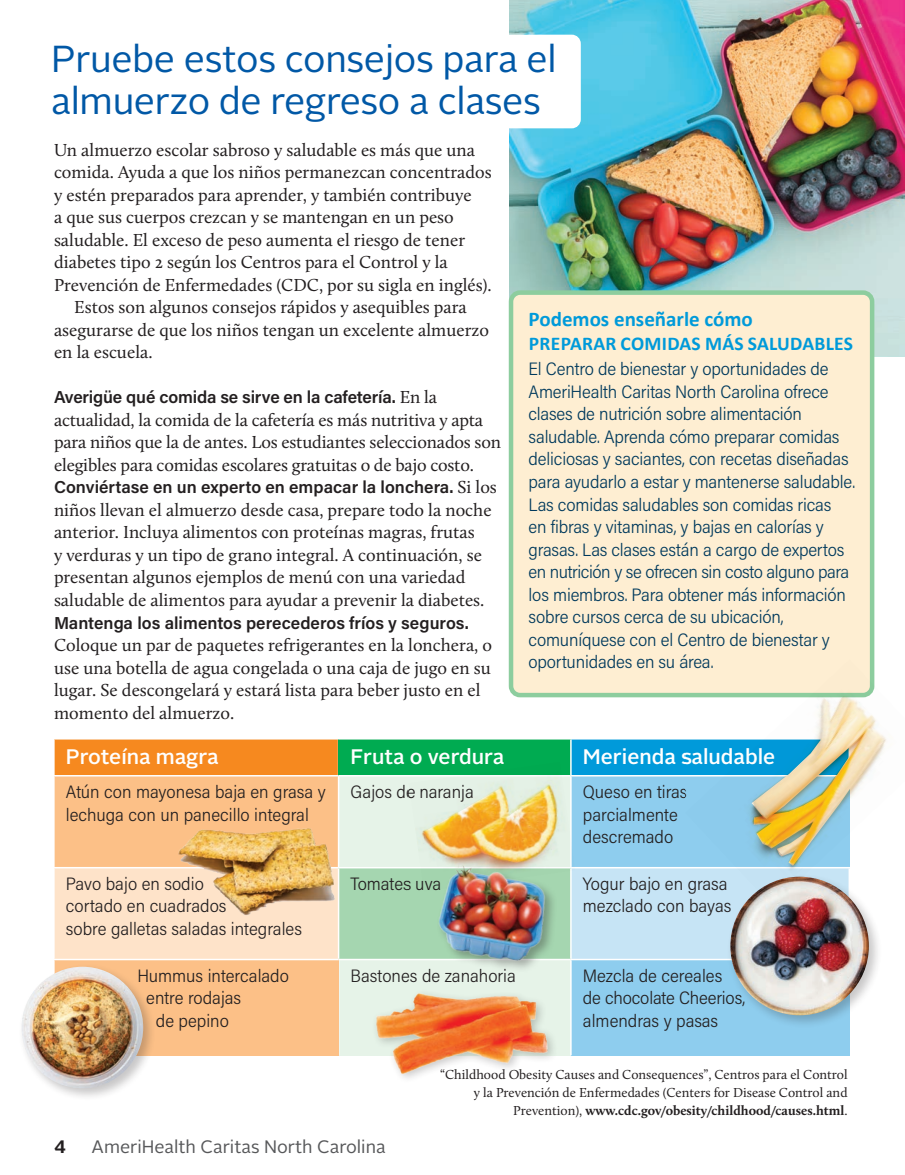
<style>
.page{position:relative;width:905px;height:1175px;background:#fff}
.page>*{position:absolute;margin:0;border:0;box-sizing:border-box;transform-origin:0 0}
.t1{font:37.5px/42px "Alright Sans";letter-spacing:-.01em;color:#0158a6}
.t2{font:500 21px "Alright Sans";color:#fff}
.t3{font:700 21px "Calibri";color:#009ada}
.t4{font:700 19.5px "Calibri";letter-spacing:.015em;color:#009ada}
.t5{font:18px/22.5px "Calluna";color:#231f20}
.t6{font:300 18px/22.5px "Acumin Pro Semi Cond";letter-spacing:-.01em;color:#00395c}
.t7{font:300 18px/22.5px "Acumin Pro Semi Cond";color:#231f20}
.t8{font:18px "Alright Sans";color:#57585a}
.t9{font:700 18px "Alright Sans";color:#231f20}
.t10{font:600 17.25px "Acumin Pro";color:#231f20}
.t11{font:13.5px/18px "Calluna";color:#231f20;text-align:right}
.s1{font-family:"Calluna";font-weight:400;font-size:18px}
.s2{font-weight:700}
</style>
<div class="page">
<div style="left:338px;top:959px;width:233px;height:97px;background:#e6f3e8"></div>
<hr style="left:338px;top:960px;width:1px;height:95px;background:#fff">
<div style="left:54px;top:867px;width:284px;height:92px;background:#fee3c9"></div>
<hr style="left:53px;top:868px;width:2px;height:90px;background:#fff">
<div style="left:54px;top:738px;width:284px;height:37px;background:#f6891f"></div>
<hr style="left:53px;top:739px;width:2px;height:36px;background:#fff">
<div style="left:571px;top:959px;width:278px;height:97px;background:#8ecdee"></div>
<div style="left:338px;top:867px;width:233px;height:92px;background:#a5d6b0"></div>
<div style="left:338px;top:738px;width:233px;height:37px;background:#00ab51"></div>
<div style="left:571px;top:738px;width:278px;height:37px;background:#009ada"></div>
<img style="left:509px;top:0;width:395px;height:356px">
<div style="left:511px;top:292px;width:361px;height:403px;background:#feeed2;border-radius:9px"></div>
<div style="left:508px;top:290px;width:366px;height:407px;border:4px solid #8dcd9e;border-radius:9px"></div>
<div style="left:54px;top:775px;width:284px;height:92px;background:#fcc087"></div>
<div style="left:54px;top:959px;width:284px;height:97px;background:#fcc087"></div>
<div style="left:338px;top:775px;width:233px;height:92px;background:#e6f3e8"></div>
<div style="left:571px;top:775px;width:278px;height:92px;background:#8ecdee"></div>
<div style="left:571px;top:867px;width:278px;height:92px;background:#c6e4f5"></div>
<hr style="left:53px;top:738px;width:285px;height:1px;background:#fff">
<hr style="left:338px;top:738px;width:233px;height:1px;background:#fff">
<hr style="left:571px;top:738px;width:279px;height:1px;background:#fff">
<hr style="left:570px;top:739px;width:1px;height:36px;background:#fff">
<hr style="left:53px;top:775px;width:285px;height:1px;background:#fff">
<hr style="left:53px;top:776px;width:2px;height:91px;background:#fff">
<hr style="left:338px;top:775px;width:233px;height:1px;background:#fff">
<hr style="left:338px;top:776px;width:1px;height:91px;background:#fff">
<hr style="left:571px;top:775px;width:279px;height:1px;background:#fff">
<hr style="left:53px;top:867px;width:285px;height:1px;background:#fff">
<hr style="left:338px;top:867px;width:233px;height:1px;background:#fff">
<hr style="left:338px;top:868px;width:1px;height:90px;background:#fff">
<hr style="left:571px;top:867px;width:279px;height:1px;background:#fff">
<hr style="left:570px;top:868px;width:1px;height:90px;background:#fff">
<hr style="left:53px;top:958px;width:285px;height:2px;background:#fff">
<hr style="left:53px;top:960px;width:2px;height:95px;background:#fff">
<hr style="left:338px;top:958px;width:233px;height:2px;background:#fff">
<hr style="left:571px;top:958px;width:279px;height:2px;background:#fff">
<hr style="left:570px;top:960px;width:1px;height:95px;background:#fff">
<div style="left:726px;top:872px;width:156px;height:156px;background:#231f20;opacity:.25"></div>
<img style="left:730px;top:876px;width:138px;height:139px;border-radius:69px">
<img style="left:154px;top:826px;width:197px;height:105px">
<svg style="left:509px;top:35px;width:71px;height:93px"></svg>
<div style="left:18px;top:962px;width:138px;height:139px;background:#231f20;opacity:.25"></div>
<img style="left:22px;top:966px;width:121px;height:122px;border-radius:61px">
<img style="left:409px;top:762px;width:166px;height:129px">
<img style="left:376px;top:993px;width:177px;height:86px">
<img style="left:685px;top:659px;width:202px;height:246px">
<img style="left:421px;top:845px;width:145px;height:124px">
<p class="t1" style="left:51px;top:39px;width:506px">Pruebe estos consejos para el almuerzo de regreso a clases</p>
<p class="t5" style="left:54px;top:138px;width:422px">Un almuerzo escolar sabroso y saludable es más que una</p>
<p class="t5" style="left:54px;top:161px;width:439px">comida. Ayuda a que los niños permanezcan concentrados</p>
<p class="t5" style="left:54px;top:183px;width:419px">y estén preparados para aprender, y también contribuye</p>
<p class="t5" style="left:54px;top:206px;width:401px">a que sus cuerpos crezcan y se mantengan en un peso</p>
<p class="t5" style="left:54px;top:228px;width:412px">saludable. El exceso de peso aumenta el riesgo de tener</p>
<p class="t5" style="left:54px;top:251px;width:395px">diabetes tipo 2 según los Centros para el Control y la</p>
<p class="t5" style="left:54px;top:273px;width:439px">Prevención de Enfermedades (CDC, por su sigla en inglés).</p>
<p class="t5" style="left:74px;top:296px;width:394px">Estos son algunos consejos rápidos y asequibles para</p>
<p class="t5" style="left:54px;top:318px;width:436px">asegurarse de que los niños tengan un excelente almuerzo</p>
<p class="t5" style="left:54px;top:341px;width:100px">en la escuela.</p>
<p class="t10" style="left:54px;top:385px;width:384px">Averigüe qué comida se sirve en la cafetería. <span class="s1">En la</span></p>
<p class="t5" style="left:54px;top:408px;width:448px">actualidad, la comida de la cafetería es más nutritiva y apta para niños que la de antes. Los estudiantes seleccionados son elegibles para comidas escolares gratuitas o de bajo costo.</p>
<p class="t10" style="left:54px;top:475px;width:444px">Conviértase en un experto en empacar la lonchera. <span class="s1">Si los</span></p>
<p class="t5" style="left:54px;top:498px;width:439px">niños llevan el almuerzo desde casa, prepare todo la noche anterior. Incluya alimentos con proteínas magras, frutas<br>y verduras y un tipo de grano integral. A continuación, se presentan algunos ejemplos de menú con una variedad saludable de alimentos para ayudar a prevenir la diabetes.</p>
<p class="t10" style="left:54px;top:610px;width:416px">Mantenga los alimentos perecederos fríos y seguros.</p>
<p class="t5" style="left:54px;top:633px;width:439px">Coloque un par de paquetes refrigerantes en la lonchera, o use una botella de agua congelada o una caja de jugo en su lugar. Se descongelará y estará lista para beber justo en el momento del almuerzo.</p>
<p class="t3" style="left:528px;top:304px;width:226px">Podemos enseñarle cómo</p>
<p class="t4" style="left:529px;top:330px;width:325px">PREPARAR COMIDAS MÁS SALUDABLES</p>
<p class="t6" style="left:528px;top:357px;width:328px">El Centro de bienestar y oportunidades de AmeriHealth Caritas North Carolina ofrece clases de nutrición sobre alimentación saludable. Aprenda cómo preparar comidas deliciosas y saciantes, con recetas diseñadas para ayudarlo a estar y mantenerse saludable.<br>Las comidas saludables son comidas ricas<br>en fibras y vitaminas, y bajas en calorías y grasas. Las clases están a cargo de expertos en nutrición y se ofrecen sin costo alguno para los miembros. Para obtener más información sobre cursos cerca de su ubicación, comuníquese con el Centro de bienestar y oportunidades en su área.</p>
<p class="t2" style="left:66px;top:742px;width:154px">Proteína magra</p>
<p class="t2" style="left:350px;top:742px;width:155px">Fruta o verdura</p>
<p class="t2" style="left:583px;top:742px;width:194px">Merienda saludable</p>
<p class="t7" style="left:66px;top:779px;width:261px">Atún con mayonesa baja en grasa y lechuga con un panecillo integral</p>
<p class="t7" style="left:350px;top:779px;width:125px">Gajos de naranja</p>
<p class="t7" style="left:583px;top:779px;width:106px">Queso en tiras parcialmente descremado</p>
<p class="t7" style="left:66px;top:871px;width:238px">Pavo bajo en sodio<br>cortado en cuadrados<br>sobre galletas saladas integrales</p>
<p class="t7" style="left:350px;top:871px;width:92px">Tomates uva</p>
<p class="t7" style="left:583px;top:871px;width:150px">Yogur bajo en grasa mezclado con bayas</p>
<p class="t7" style="left:137px;top:963px;width:153px">Hummus intercalado</p>
<p class="t7" style="left:146px;top:986px;width:96px">entre rodajas</p>
<p class="t7" style="left:156px;top:1008px;width:75px">de pepino</p>
<p class="t7" style="left:350px;top:963px;width:167px">Bastones de zanahoria</p>
<p class="t7" style="left:583px;top:963px;width:164px">Mezcla de cereales<br>de chocolate Cheerios, almendras y pasas</p>
<p class="t9" style="left:54px;top:1133px;width:13px">4</p>
<p class="t8" style="left:91px;top:1134px;width:295px">AmeriHealth Caritas North Carolina</p>
<p class="t11" style="left:440px;top:1065px;width:409px">“Childhood Obesity Causes and Consequences”, Centros para el Control</p>
<p class="t11" style="left:474px;top:1083px;width:375px">y la Prevención de Enfermedades (Centers for Disease Control and<br>Prevention), <span class="s2">www.cdc.gov/obesity/childhood/causes.html</span>.</p>
</div>
